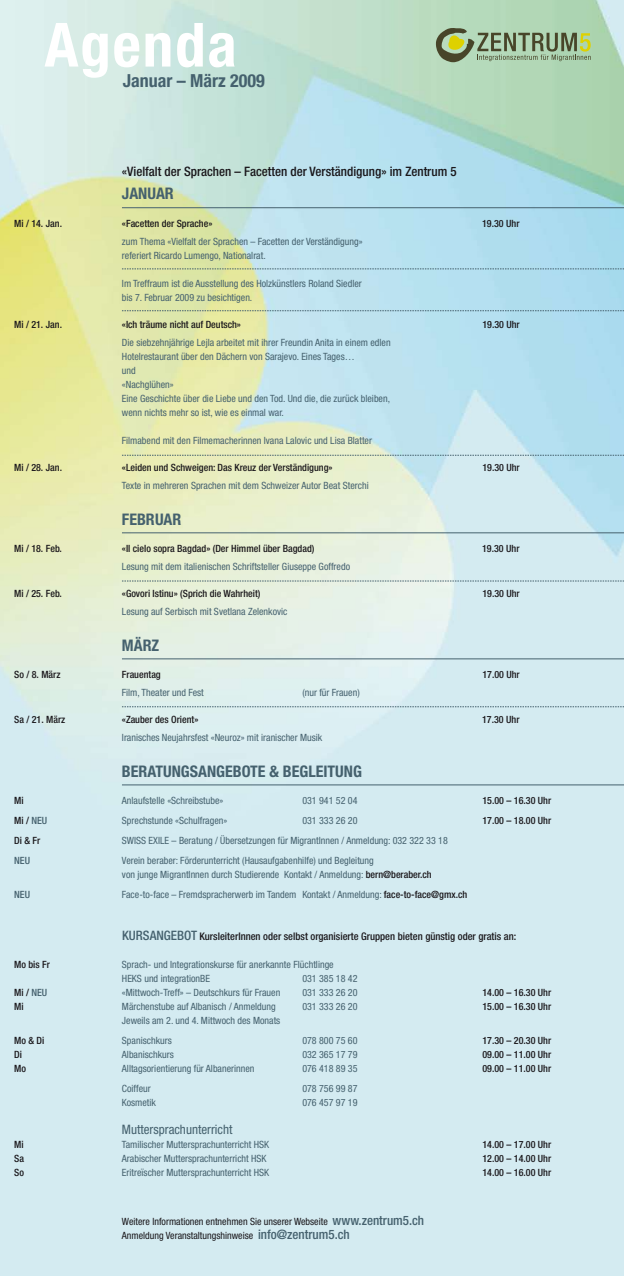
<style>
.page{position:relative;width:624px;height:1276px;background:#fff}
.page>*{position:absolute;margin:0;border:0;box-sizing:border-box;transform-origin:0 0}
.t1{font:700 condensed 61px "Helvetica Neue";letter-spacing:.03em;color:#fff}
.t2{font:700 condensed 18px "Helvetica Neue";color:#45616e}
.t3{font:700 condensed 16px "Helvetica Neue";color:#45616e}
.t4{font:500 condensed 13px "Helvetica Neue";color:#1a171b}
.t5{font:condensed 13px "Helvetica Neue";color:#45616e}
.t6{font:500 condensed 10.5px "Helvetica Neue";color:#1a171b}
.t7{font:condensed 10px/14px "Helvetica Neue";color:#45616e}
.t8{font:500 condensed 10px "Helvetica Neue";color:#1a171b}
.t9{font:condensed 10px/14px "Helvetica Neue";color:#1a171b}
.t10{font:500 condensed 10px "Helvetica Neue";color:#45616e}
.s1{color:#45616e}
.s2{font-weight:500;color:#1a171b}
.s3{font-size:13px;color:#45616e}
.s4{font-weight:500;font-size:13px;color:#45616e}
</style>
<div class="page">
<img style="left:0;top:0;width:624px;height:1276px">
<hr style="left:122px;top:207px;width:502px;height:1px;background:#45616e">
<hr style="left:122px;top:532px;width:502px;height:1px;background:#45616e">
<hr style="left:122px;top:658px;width:502px;height:1px;background:#45616e">
<hr style="left:122px;top:784px;width:502px;height:1px;background:#45616e">
<svg style="left:122px;top:269px;width:502px;height:1px"></svg>
<svg style="left:436px;top:28px;width:154px;height:34px"></svg>
<svg style="left:122px;top:310px;width:502px;height:1px"></svg>
<svg style="left:122px;top:455px;width:502px;height:1px"></svg>
<svg style="left:122px;top:581px;width:502px;height:1px"></svg>
<svg style="left:122px;top:706px;width:502px;height:1px"></svg>
<h1 class="t1" style="left:45px;top:8px;width:194px">Agenda</h1>
<h2 class="t2" style="left:123px;top:69px;width:143px">Januar – März 2009</h2>
<h3 class="t4" style="left:122px;top:164px;width:336px">«Vielfalt der Sprachen – Facetten der Verständigung» im Zentrum 5</h3>
<h3 class="t3" style="left:122px;top:184px;width:53px">JANUAR</h3>
<p class="t8" style="left:14px;top:217px;width:49px">Mi / 14. Jan.</p>
<p class="t8" style="left:122px;top:217px;width:92px">«Facetten der Sprache»</p>
<p class="t8" style="left:482px;top:217px;width:39px">19.30 Uhr</p>
<p class="t7" style="left:122px;top:234px;width:242px">zum Thema «Vielfalt der Sprachen – Facetten der Verständigung» referiert Ricardo Lumengo, Nationalrat.</p>
<p class="t7" style="left:122px;top:276px;width:241px">Im Treffraum ist die Ausstellung des Holzkünstlers Roland Siedler bis 7. Februar 2009 zu besichtigen.</p>
<p class="t8" style="left:14px;top:318px;width:49px">Mi / 21. Jan.</p>
<p class="t8" style="left:122px;top:318px;width:120px">«Ich träume nicht auf Deutsch»</p>
<p class="t8" style="left:482px;top:318px;width:39px">19.30 Uhr</p>
<p class="t7" style="left:122px;top:335px;width:270px">Die siebzehnjährige Lejla arbeitet mit ihrer Freundin Anita in einem edlen Hotelrestaurant über den Dächern von Sarajevo. Eines Tages…<br>und<br>«Nachglühen»<br>Eine Geschichte über die Liebe und den Tod. Und die, die zurück bleiben, wenn nichts mehr so ist, wie es einmal war.</p>
<p class="t7" style="left:122px;top:433px;width:251px">Filmabend mit den Filmemacherinnen Ivana Lalovic und Lisa Blatter</p>
<p class="t8" style="left:14px;top:461px;width:49px">Mi / 28. Jan.</p>
<p class="t8" style="left:122px;top:461px;width:212px">«Leiden und Schweigen: Das Kreuz der Verständigung»</p>
<p class="t8" style="left:482px;top:461px;width:39px">19.30 Uhr</p>
<p class="t7" style="left:122px;top:478px;width:248px">Texte in mehreren Sprachen mit dem Schweizer Autor Beat Sterchi</p>
<h3 class="t3" style="left:122px;top:509px;width:61px">FEBRUAR</h3>
<p class="t8" style="left:14px;top:542px;width:49px">Mi / 18. Feb.</p>
<p class="t8" style="left:122px;top:542px;width:194px">«Il cielo sopra Bagdad» (Der Himmel über Bagdad)</p>
<p class="t8" style="left:482px;top:542px;width:39px">19.30 Uhr</p>
<p class="t7" style="left:122px;top:559px;width:230px">Lesung mit dem italienischen Schriftsteller Giuseppe Goffredo</p>
<p class="t8" style="left:14px;top:587px;width:49px">Mi / 25. Feb.</p>
<p class="t8" style="left:122px;top:587px;width:140px">«Govori Istinu» (Sprich die Wahrheit)</p>
<p class="t8" style="left:482px;top:587px;width:39px">19.30 Uhr</p>
<p class="t7" style="left:122px;top:604px;width:167px">Lesung auf Serbisch mit Svetlana Zelenkovic</p>
<h3 class="t3" style="left:122px;top:635px;width:39px">MÄRZ</h3>
<p class="t8" style="left:14px;top:668px;width:48px">So / 8. März</p>
<p class="t8" style="left:122px;top:668px;width:40px">Frauentag</p>
<p class="t8" style="left:482px;top:668px;width:39px">17.00 Uhr</p>
<p class="t7" style="left:122px;top:685px;width:83px">Film, Theater und Fest</p>
<p class="t7" style="left:302px;top:685px;width:59px">(nur für Frauen)</p>
<p class="t8" style="left:14px;top:713px;width:53px">Sa / 21. März</p>
<p class="t8" style="left:122px;top:713px;width:78px">«Zauber des Orient»</p>
<p class="t8" style="left:482px;top:713px;width:39px">17.30 Uhr</p>
<p class="t7" style="left:122px;top:730px;width:202px">Iranisches Neujahrsfest «Neuroz» mit iranischer Musik</p>
<h3 class="t3" style="left:122px;top:761px;width:241px">BERATUNGSANGEBOTE &amp; BEGLEITUNG</h3>
<p class="t8" style="left:14px;top:794px;width:11px">Mi</p>
<p class="t7" style="left:122px;top:793px;width:103px">Anlaufstelle «Schreibstube»</p>
<p class="t7" style="left:302px;top:793px;width:57px">031 941 52 04</p>
<p class="t8" style="left:482px;top:794px;width:70px">15.00 – 16.30 Uhr</p>
<p class="t8" style="left:14px;top:814px;width:34px">Mi / <span class="s1">neu</span></p>
<p class="t7" style="left:122px;top:813px;width:107px">Sprechstunde «Schulfragen»</p>
<p class="t7" style="left:302px;top:813px;width:57px">031 333 26 20</p>
<p class="t8" style="left:482px;top:814px;width:70px">17.00 – 18.00 Uhr</p>
<p class="t8" style="left:14px;top:834px;width:28px">Di &amp; Fr</p>
<p class="t7" style="left:122px;top:833px;width:327px">SWISS EXILE – Beratung / Übersetzungen für MigrantInnen / Anmeldung: 032 322 33 18</p>
<p class="t10" style="left:14px;top:854px;width:16px">neu</p>
<p class="t7" style="left:122px;top:853px;width:311px">Verein beraber: Förderunterricht (Hausaufgabenhilfe) und Begleitung<br>von junge MigrantInnen durch Studierende Kontakt / Anmeldung: <span class="s2">bern@beraber.ch</span></p>
<p class="t10" style="left:14px;top:888px;width:16px">neu</p>
<p class="t7" style="left:122px;top:887px;width:347px">Face-to-face – Fremdspracherwerb im Tandem Kontakt / Anmeldung: <span class="s2">face-to-face@gmx.ch</span></p>
<p class="t6" style="left:122px;top:929px;width:395px"><span class="s3">KURSANGEBOT</span> KursleiterInnen oder selbst organisierte Gruppen bieten günstig oder gratis an:</p>
<p class="t8" style="left:14px;top:958px;width:37px">Mo bis Fr</p>
<p class="t7" style="left:122px;top:957px;width:213px">Sprach- und Integrationskurse für anerkannte Flüchtlinge<br>HEKS und integrationBE</p>
<p class="t7" style="left:302px;top:971px;width:57px">031 385 18 42</p>
<p class="t8" style="left:14px;top:986px;width:34px">Mi / <span class="s1">neu</span></p>
<p class="t7" style="left:122px;top:985px;width:160px">«Mittwoch-Treff» – Deutschkurs für Frauen</p>
<p class="t7" style="left:302px;top:985px;width:57px">031 333 26 20</p>
<p class="t8" style="left:482px;top:986px;width:70px">14.00 – 16.30 Uhr</p>
<p class="t8" style="left:14px;top:1000px;width:11px">Mi</p>
<p class="t7" style="left:122px;top:999px;width:155px">Märchenstube auf Albanisch / Anmeldung</p>
<p class="t7" style="left:302px;top:999px;width:57px">031 333 26 20</p>
<p class="t8" style="left:482px;top:1000px;width:70px">15.00 – 16.30 Uhr</p>
<p class="t7" style="left:122px;top:1013px;width:160px">Jeweils am 2. und 4. Mittwoch des Monats</p>
<p class="t8" style="left:14px;top:1034px;width:32px">Mo &amp; Di</p>
<p class="t7" style="left:122px;top:1033px;width:51px">Spanischkurs</p>
<p class="t7" style="left:302px;top:1033px;width:57px">078 800 75 60</p>
<p class="t8" style="left:482px;top:1034px;width:70px">17.30 – 20.30 Uhr</p>
<p class="t8" style="left:14px;top:1048px;width:9px">Di</p>
<p class="t7" style="left:122px;top:1047px;width:53px">Albanischkurs</p>
<p class="t7" style="left:302px;top:1047px;width:57px">032 365 17 79</p>
<p class="t8" style="left:482px;top:1048px;width:70px">09.00 – 11.00 Uhr</p>
<p class="t8" style="left:14px;top:1062px;width:13px">Mo</p>
<p class="t7" style="left:122px;top:1061px;width:134px">Alltagsorientierung für Albanerinnen</p>
<p class="t7" style="left:302px;top:1061px;width:57px">076 418 89 35</p>
<p class="t8" style="left:482px;top:1062px;width:70px">09.00 – 11.00 Uhr</p>
<p class="t7" style="left:122px;top:1081px;width:30px">Coiffeur</p>
<p class="t7" style="left:302px;top:1081px;width:57px">078 756 99 87</p>
<p class="t7" style="left:122px;top:1095px;width:36px">Kosmetik</p>
<p class="t7" style="left:302px;top:1095px;width:57px">076 457 97 19</p>
<h3 class="t5" style="left:122px;top:1121px;width:112px">Muttersprachunterricht</h3>
<p class="t8" style="left:14px;top:1138px;width:11px">Mi</p>
<p class="t7" style="left:122px;top:1137px;width:149px">Tamilischer Muttersprachunterricht HSK</p>
<p class="t8" style="left:482px;top:1138px;width:70px">14.00 – 17.00 Uhr</p>
<p class="t8" style="left:14px;top:1152px;width:11px">Sa</p>
<p class="t7" style="left:122px;top:1151px;width:146px">Arabischer Muttersprachunterricht HSK</p>
<p class="t8" style="left:482px;top:1152px;width:70px">12.00 – 14.00 Uhr</p>
<p class="t8" style="left:14px;top:1166px;width:11px">So</p>
<p class="t7" style="left:122px;top:1165px;width:149px">Eritreïscher Muttersprachunterricht HSK</p>
<p class="t8" style="left:482px;top:1166px;width:70px">14.00 – 16.00 Uhr</p>
<p class="t9" style="left:122px;top:1214px;width:304px">Weitere Informationen entnehmen Sie unserer Webseite <span class="s4">www.zentrum5.ch<br></span>Anmeldung Veranstaltungshinweise <span class="s4">info@zentrum5.ch</span></p>
</div>
